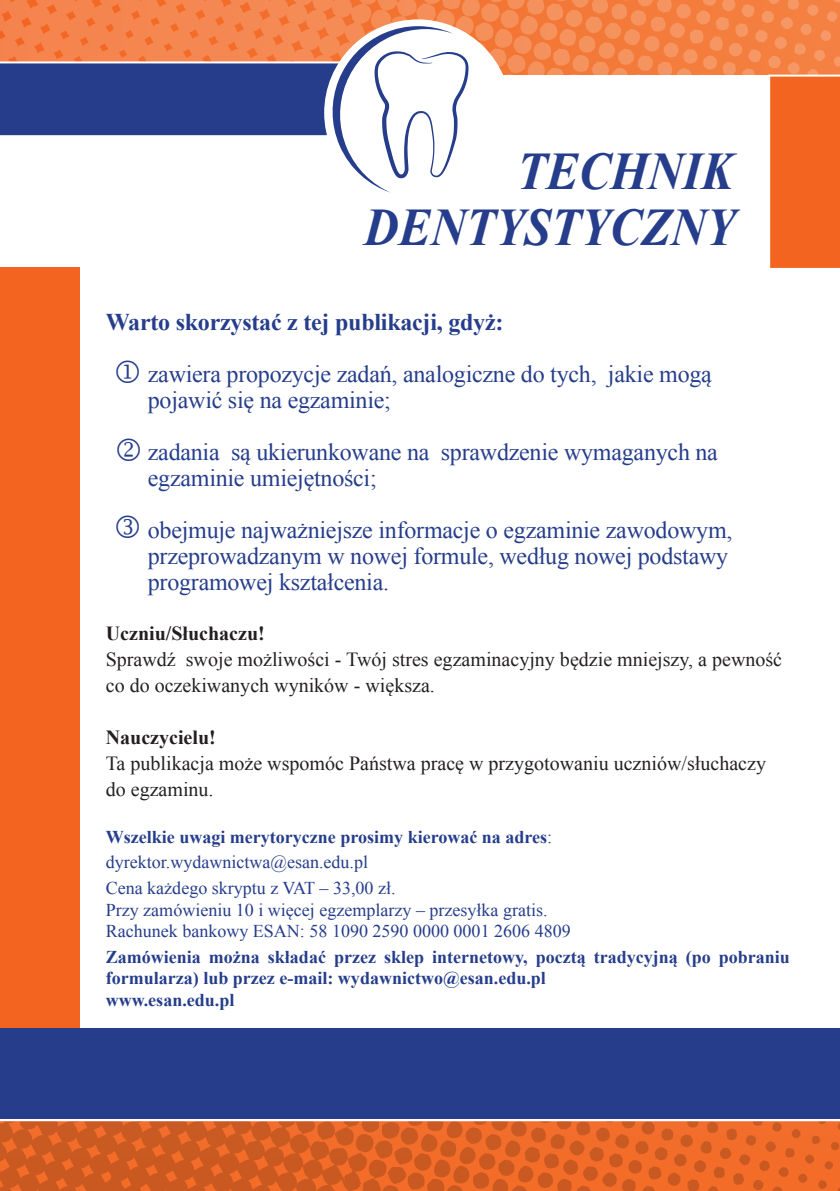
<style>
.page{position:relative;width:840px;height:1191px;background:#fff}
.page>*{position:absolute;margin:0;border:0;box-sizing:border-box;transform-origin:0 0}
.t1{font:italic 700 52.8px/56px "Times New Roman";color:#253d8b;text-align:right;scale:.91 1}
.t2{font:31.2px "Wingdings 2";color:#253d8b}
.t3{font:24px/26px "Times New Roman";letter-spacing:-.01em;color:#253d8b}
.t4{font:700 24px "Times New Roman";letter-spacing:-.01em;color:#253d8b}
.t5{font:20px/26px "Times New Roman";color:#231f20}
.t6{font:700 20px "Times New Roman";color:#231f20}
.t7{font:18px/25.6px "Times New Roman";color:#253d8b}
.t8{font:700 18px/21.6px "Times New Roman";color:#253d8b}
.s1{font-weight:700}
</style>
<div class="page">
<svg style="left:0;top:1121px;width:839px;height:70px;background:#dc6226"></svg>
<svg style="left:0;top:0;width:839px;height:75px;background:#f4854b"></svg>
<div style="left:770px;top:76px;width:69px;height:192px;background:#f36421"></div>
<div style="left:0;top:268px;width:80px;height:850px;background:#f36421"></div>
<div style="left:324px;top:19px;width:187px;height:187px;background:#fff;border-radius:50%"></div>
<div style="left:0;top:1028px;width:839px;height:91px;background:#253d8b"></div>
<svg style="left:0;top:26px;width:468px;height:167px"></svg>
<h1 class="t1" style="left:364px;top:142px;width:409px">TECHNIK<br>DENTYSTYCZNY</h1>
<p class="t4" style="left:106px;top:305px;width:399px">Warto skorzystać z tej publikacji, gdyż:</p>
<p class="t3" style="left:148px;top:360px;width:565px">zawiera propozycje zadań, analogiczne do tych, jakie mogą pojawić się na egzaminie;</p>
<p class="t3" style="left:148px;top:438px;width:571px">zadania są ukierunkowane na sprawdzenie wymaganych na egzaminie umiejętności;</p>
<p class="t3" style="left:148px;top:516px;width:585px">obejmuje najważniejsze informacje o egzaminie zawodowym, przeprowadzanym w nowej formule, według nowej podstawy programowej kształcenia.</p>
<p class="t2" style="left:114px;top:511px;width:29px">●</p>
<p class="t6" style="left:106px;top:619px;width:160px">Uczniu/Słuchaczu!</p>
<p class="t5" style="left:106px;top:646px;width:677px">Sprawdź swoje możliwości - Twój stres egzaminacyjny będzie mniejszy, a pewność co do oczekiwanych wyników - większa.</p>
<p class="t6" style="left:106px;top:723px;width:111px">Nauczycielu!</p>
<p class="t5" style="left:106px;top:750px;width:661px">Ta publikacja może wspomóc Państwa pracę w przygotowaniu uczniów/słuchaczy do egzaminu.</p>
<p class="t7" style="left:106px;top:823px;width:447px"><span class="s1">Wszelkie uwagi merytoryczne prosimy kierować na adres</span>: dyrektor.wydawnictwa@esan.edu.pl<br>Cena każdego skryptu z VAT – 33,00 zł.</p>
<p class="t7" style="left:106px;top:898px;width:466px;line-height:21.6px">Przy zamówieniu 10 i więcej egzemplarzy – przesyłka gratis.<br>Rachunek bankowy ESAN: 58 1090 2590 0000 0001 2606 4809</p>
<p class="t8" style="left:106px;top:945px;width:685px">Zamówienia można składać przez sklep internetowy, pocztą tradycyjną (po pobraniu formularza) lub przez e-mail: wydawnictwo@esan.edu.pl<br>www.esan.edu.pl</p>
</div>
